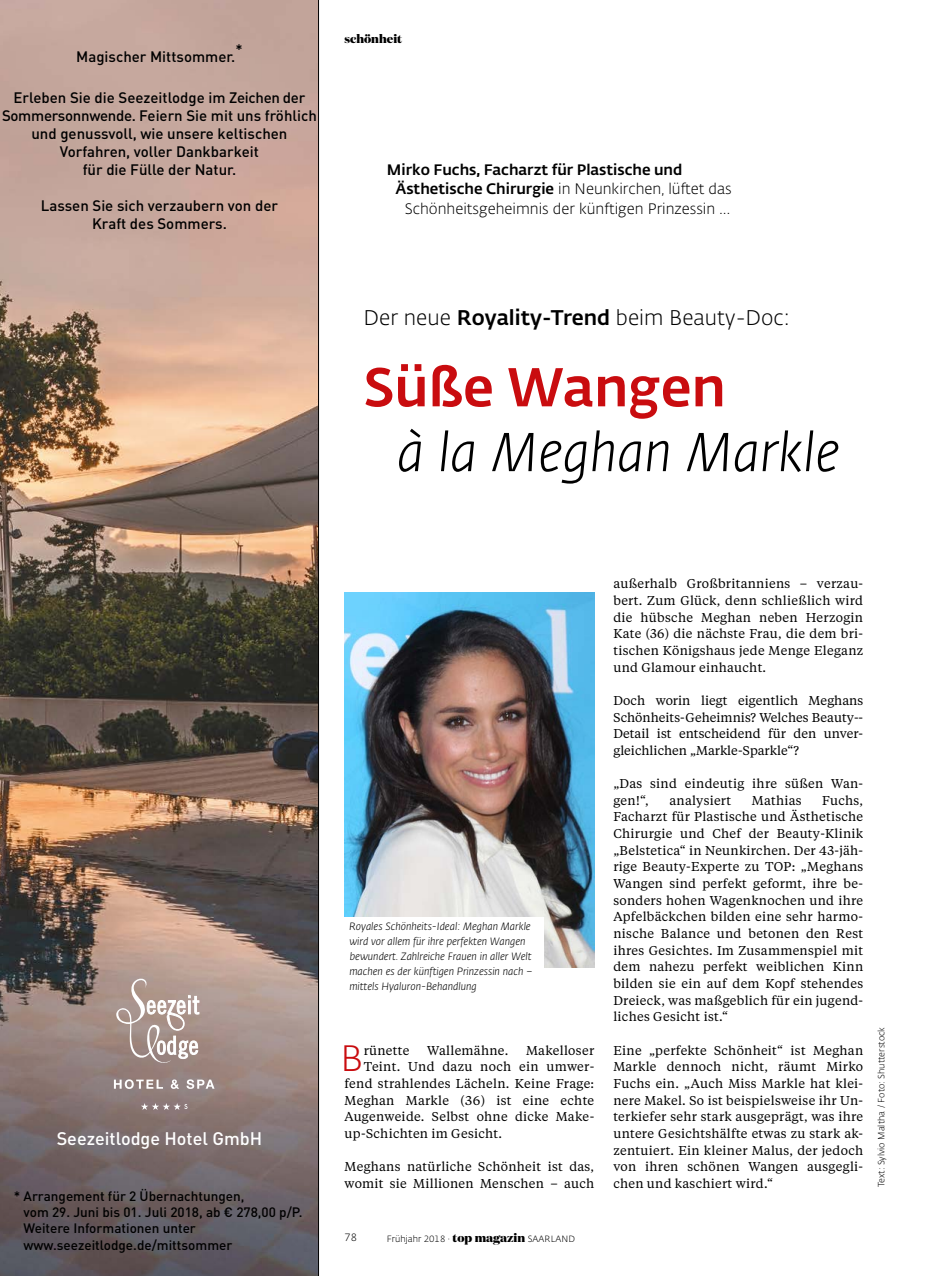
<style>
.page{position:relative;width:927px;height:1276px;background:#fff}
.page>*{position:absolute;margin:0;border:0;box-sizing:border-box;transform-origin:0 0}
.t1{font:italic 300 54px "Fedra Sans Alt Std";color:#000}
.t2{font:500 54px "Fedra Sans Alt Std";color:#c90c0f}
.t3{font:300 36.3px "Fedra Sans Alt Std";color:#c90c0f}
.t4{font:300 21px "Fedra Sans Alt Std";color:#000}
.t5{font:500 18px "DIN";color:#fff}
.t6{font:500 15px/18px "DIN";color:#000;text-align:center}
.t7{font:300 15px "Fedra Sans Alt Std";color:#000}
.t8{font:500 15px "Fedra Sans Alt Std";color:#000}
.t9{font:500 13.5px/16.2px "DIN";color:#000}
.t10{font:12.75px/16.6px "Tiempos Text";letter-spacing:.02em;color:#000;text-align:justify}
.t11{font:12.75px/16.6px "Tiempos Text";color:#000}
.t12{font:800 12px "Domaine Display";color:#000}
.t13{font:italic 300 10.5px/15px "Fedra Sans Alt Std";color:#000}
.t14{font:300 10.5px "Fedra Sans Alt Std";color:#000}
.t15{font:300 9px "Fedra Sans Alt Std";color:#000}
.s1{font-weight:500}
.s2{font-family:"Domaine Display";font-weight:800;font-size:12px}
</style>
<div class="page">
<img style="left:344px;top:592px;width:250px;height:375px">
<div style="left:344px;top:917px;width:200px;height:77px;background:#fff"></div>
<img style="left:0;top:0;width:319px;height:1276px">
<p class="t6" style="left:235px;top:40px;width:9px">*</p>
<p class="t6" style="left:76px;top:47px;width:161px">Magischer Mittsommer.</p>
<p class="t6" style="left:2px;top:88px;width:316px">Erleben Sie die Seezeitlodge im Zeichen der Sommersonnwende. Feiern Sie mit uns fröhlich und genussvoll, wie unsere keltischen Vorfahren, voller Dankbarkeit<br>für die Fülle der Natur.</p>
<p class="t6" style="left:41px;top:196px;width:239px">Lassen Sie sich verzaubern von der<br>Kraft des Sommers.</p>
<p class="t12" style="left:344px;top:31px;width:59px">schönheit</p>
<p class="t8" style="left:387px;top:160px;width:297px">Mirko Fuchs, Facharzt für Plastische und</p>
<p class="t7" style="left:396px;top:180px;width:337px"><span class="s1">Ästhetische Chirurgie</span> in Neunkirchen, lüftet das</p>
<p class="t7" style="left:405px;top:200px;width:327px">Schönheitsgeheimnis der künftigen Prinzessin …</p>
<h3 class="t4" style="left:364px;top:304px;width:428px">Der neue <span class="s1">Royality-Trend</span> beim Beauty-Doc:</h3>
<h1 class="t2" style="left:364px;top:354px;width:364px">Süße Wangen</h1>
<h1 class="t1" style="left:397px;top:420px;width:444px">à la Meghan Markle</h1>
<h3 class="t5" style="left:57px;top:1127px;width:207px">Seezeitlodge Hotel GmbH</h3>
<p class="t9" style="left:24px;top:1187px;width:281px;text-indent:-10px">* Arrangement für 2 Übernachtungen,<br>vom 29. Juni bis 01. Juli 2018, ab € 278,00 p/P.<br>Weitere Informationen unter www.seezeitlodge.de/mittsommer</p>
<p class="t13" style="left:349px;top:919px;width:185px">Royales Schönheits-Ideal: Meghan Markle wird vor allem für ihre perfekten Wangen bewundert. Zahlreiche Frauen in aller Welt machen es der künftigen Prinzessin nach – mittels Hyaluron-Behandlung</p>
<h2 class="t3" style="left:340px;top:1036px;width:24px">B</h2>
<p class="t10" style="left:364px;top:1041px;width:47px">rünette</p>
<p class="t10" style="left:427px;top:1041px;width:83px">Wallemähne.</p>
<p class="t10" style="left:526px;top:1041px;width:70px">Makelloser</p>
<p class="t10" style="left:364px;top:1058px;width:232px">Teint. Und dazu noch ein umwer-</p>
<p class="t10" style="left:344px;top:1074px;width:251px">fend strahlendes Lächeln. Keine Frage:</p>
<p class="t10" style="left:344px;top:1091px;width:251px">Meghan Markle (36) ist eine echte</p>
<p class="t10" style="left:344px;top:1108px;width:251px">Augenweide. Selbst ohne dicke Make-</p>
<p class="t10" style="left:344px;top:1124px;width:159px">up-Schichten im Gesicht.</p>
<p class="t10" style="left:344px;top:1157px;width:251px">Meghans natürliche Schönheit ist das, womit sie Millionen Menschen – auch</p>
<p class="t14" style="left:344px;top:1230px;width:14px">78</p>
<p class="t15" style="left:387px;top:1233px;width:190px">Frühjahr 2018 · <span class="s2">top magazin</span> SAARLAND</p>
<p class="t10" style="left:613px;top:575px;width:251px">außerhalb Großbritanniens – verzau&shy;bert. Zum Glück, denn schließlich wird die hübsche Meghan neben Herzogin Kate (36) die nächste Frau, die dem bri&shy;tischen Königshaus jede Menge Eleganz und Glamour einhaucht.</p>
<p class="t11" style="left:613px;top:691px;width:251px">Doch worin liegt eigentlich Meghans Schönheits-Geheimnis? Welches Beauty--- Detail ist entscheidend für den unver&shy;gleichlichen „Markle-Sparkle“?</p>
<p class="t10" style="left:613px;top:775px;width:251px">„Das sind eindeutig ihre süßen Wan&shy;gen!“,</p>
<p class="t10" style="left:613px;top:791px;width:251px;text-indent:209px">Fuchs, Facharzt für Plastische und Ästhetische Chirurgie und Chef der Beauty-Klinik „Belstetica“ in Neunkirchen. Der 43-jäh&shy;rige Beauty-Experte zu TOP: „Meghans Wangen sind perfekt geformt, ihre be&shy;sonders hohen Wagenknochen und ihre Apfelbäckchen bilden eine sehr harmo&shy;nische Balance und betonen den Rest ihres Gesichtes. Im Zusammenspiel mit dem nahezu perfekt weiblichen Kinn bilden sie ein auf dem Kopf stehendes Dreieck, was maßgeblich für ein jugend&shy;liches Gesicht ist.“</p>
<p class="t10" style="left:613px;top:1041px;width:251px">Eine „perfekte Schönheit“ ist Meghan Markle dennoch nicht, räumt Mirko Fuchs ein. „Auch Miss Markle hat klei&shy;nere Makel. So ist beispielsweise ihr Un&shy;terkiefer sehr stark ausgeprägt, was ihre untere Gesichtshälfte etwas zu stark ak&shy;zentuiert. Ein kleiner Malus, der jedoch von ihren schönen Wangen ausgegli&shy;chen und kaschiert wird.“</p>
<p class="t10" style="left:669px;top:791px;width:63px">analysiert</p>
<p class="t10" style="left:752px;top:791px;width:51px">Mathias</p>
<p class="t15" style="left:876px;top:1187px;width:162px;rotate:-90deg">Text: Sylvio Maltha / Foto: Shutterstock</p>
</div>
